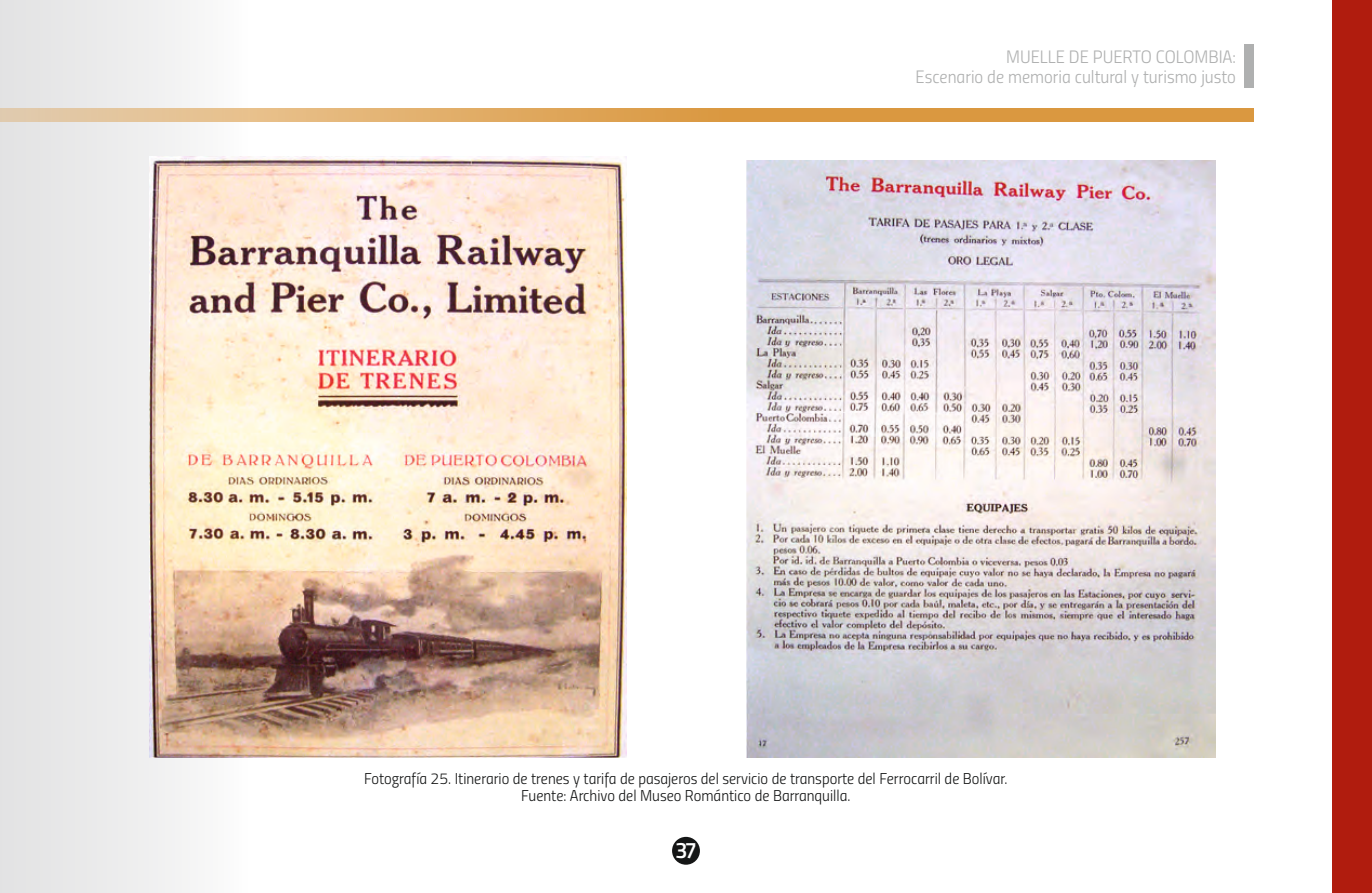
<style>
.page{position:relative;width:1372px;height:893px;background:#fff}
.page>*{position:absolute;margin:0;border:0;box-sizing:border-box;transform-origin:0 0}
.t1{font:22.5px "Titillium Semibold Upright";color:#fff}
.t2{font:18px/20px "Titillium Light Upright";color:#afb0b0;text-align:right}
.t3{font:15.75px/17.1px "Titillium Light Upright";color:#151616;text-align:center}
</style>
<div class="page">
<div style="left:0;top:0;width:288px;height:893px;background:linear-gradient(to right,#e1e1e1,#fff)"></div>
<div style="left:1332px;top:0;width:39px;height:893px;background:#b01c0e"></div>
<div style="left:1243px;top:45px;width:10px;height:43px;background:#afb0b0"></div>
<div style="left:672px;top:837px;width:28px;height:28px;background:#151616;border-radius:50%"></div>
<svg style="left:0;top:109px;width:1253px;height:13px;background:#dea860"></svg>
<img style="left:150px;top:156px;width:476px;height:601px">
<img style="left:746px;top:161px;width:469px;height:596px">
<p class="t2" style="left:915px;top:46px;width:322px">MUELLE DE PUERTO COLOMBIA:<br>Escenario de memoria cultural y turismo justo</p>
<p class="t3" style="left:364px;top:769px;width:645px">Fotografía 25. Itinerario de trenes y tarifa de pasajeros del servicio de transporte del Ferrocarril de Bolívar.<br>Fuente: Archivo del Museo Romántico de Barranquilla.</p>
<h1 class="t1" style="left:675px;top:833px;width:24px">37</h1>
</div>
